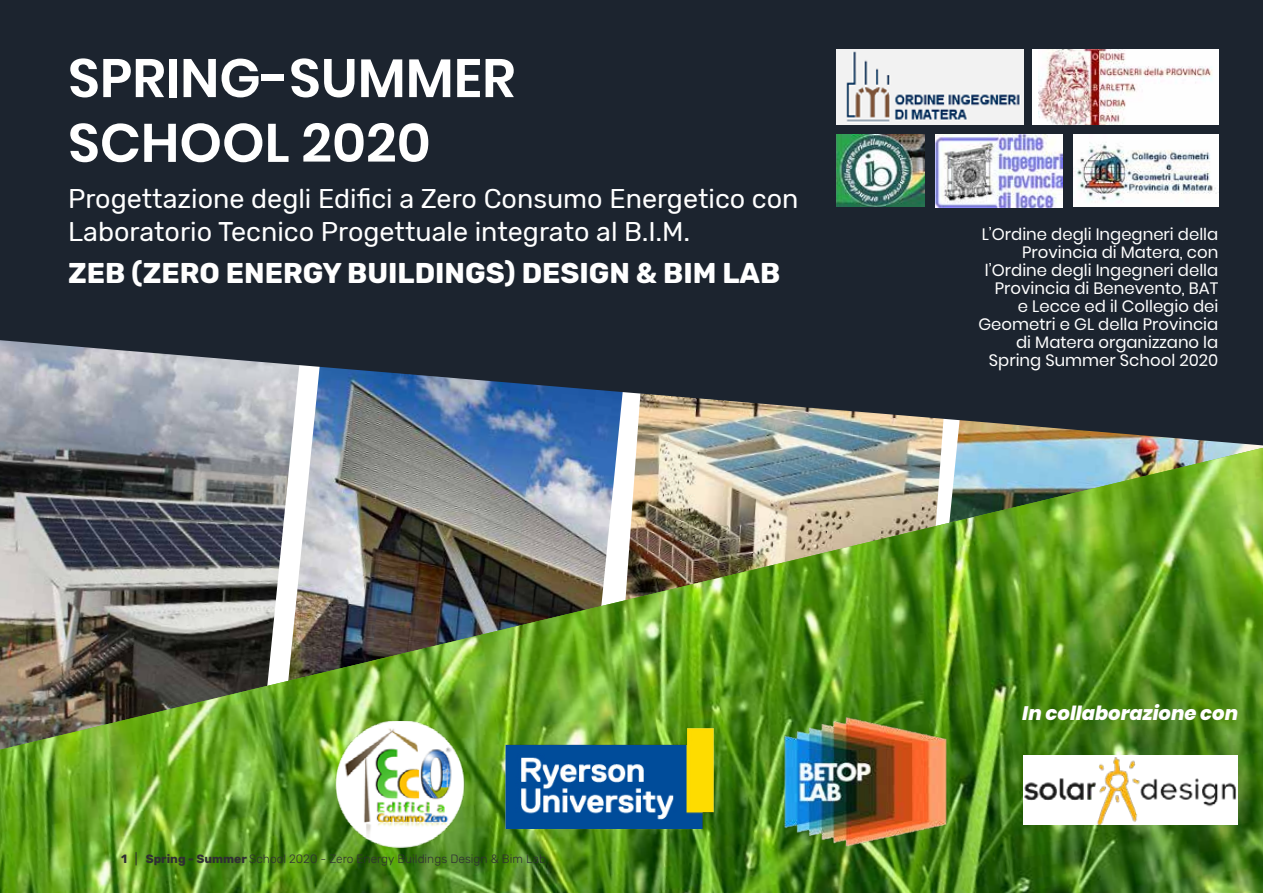
<style>
.page{position:relative;width:1263px;height:893px;background:#fff}
.page>*{position:absolute;margin:0;border:0;box-sizing:border-box;transform-origin:0 0}
.t1{font:600 54px/64.8px "Poppins";color:#fff}
.t2{font:700 28.5px "Rubik";color:#fff}
.t3{font:27px/32.4px "Rubik";color:#fff}
.t4{font:italic 800 19.5px "Poppins";color:#fff}
.t5{font:16.5px/18px "Poppins";color:#fff;text-align:right}
.t6{font:300 12px "Rubik";color:#2f2f34}
.s1{font-weight:700}
.s2{font-weight:400}
</style>
<div class="page">
<svg style="left:0;top:0;width:1263px;height:445px;fill:#1c242f"></svg>
<img style="left:0;top:448px;width:1263px;height:445px">
<img style="left:326px;top:721px;width:157px;height:126px">
<img style="left:499px;top:721px;width:222px;height:119px">
<img style="left:1023px;top:755px;width:214px;height:70px">
<img style="left:1074px;top:135px;width:144px;height:72px">
<img style="left:836px;top:135px;width:89px;height:72px">
<img style="left:782px;top:716px;width:166px;height:130px">
<img style="left:836px;top:50px;width:188px;height:75px">
<div style="left:1032px;top:49px;width:186px;height:76px;background:#fff"></div>
<img style="left:1039px;top:49px;width:173px;height:76px">
<img style="left:935px;top:134px;width:127px;height:73px">
<h1 class="t1" style="left:68px;top:46px;width:449px">SPRING-SUMMER<br>SCHOOL 2020</h1>
<h3 class="t3" style="left:68px;top:183px;width:732px">Progettazione degli Edifici a Zero Consumo Energetico con<br>Laboratorio Tecnico Progettuale integrato al B.I.M.</h3>
<h2 class="t2" style="left:68px;top:256px;width:714px">ZEB (ZERO ENERGY BUILDINGS) DESIGN &amp; BIM LAB</h2>
<p class="t6" style="left:121px;top:852px;width:426px"><span class="s1">1</span> <span class="s2">|</span> <span class="s1">Spring - Summer</span> School 2020 - Zero Energy Buildings Design &amp; Bim Lab</p>
<p class="t5" style="left:978px;top:225px;width:241px">L’Ordine degli Ingegneri della<br>Provincia di Matera, con l’Ordine degli Ingegneri della<br>Provincia di Benevento, BAT<br>e Lecce ed il Collegio dei<br>Geometri e GL della Provincia di Matera organizzano la<br>Spring Summer School 2020</p>
<p class="t4" style="left:1022px;top:701px;width:217px">In collaborazione con</p>
</div>
